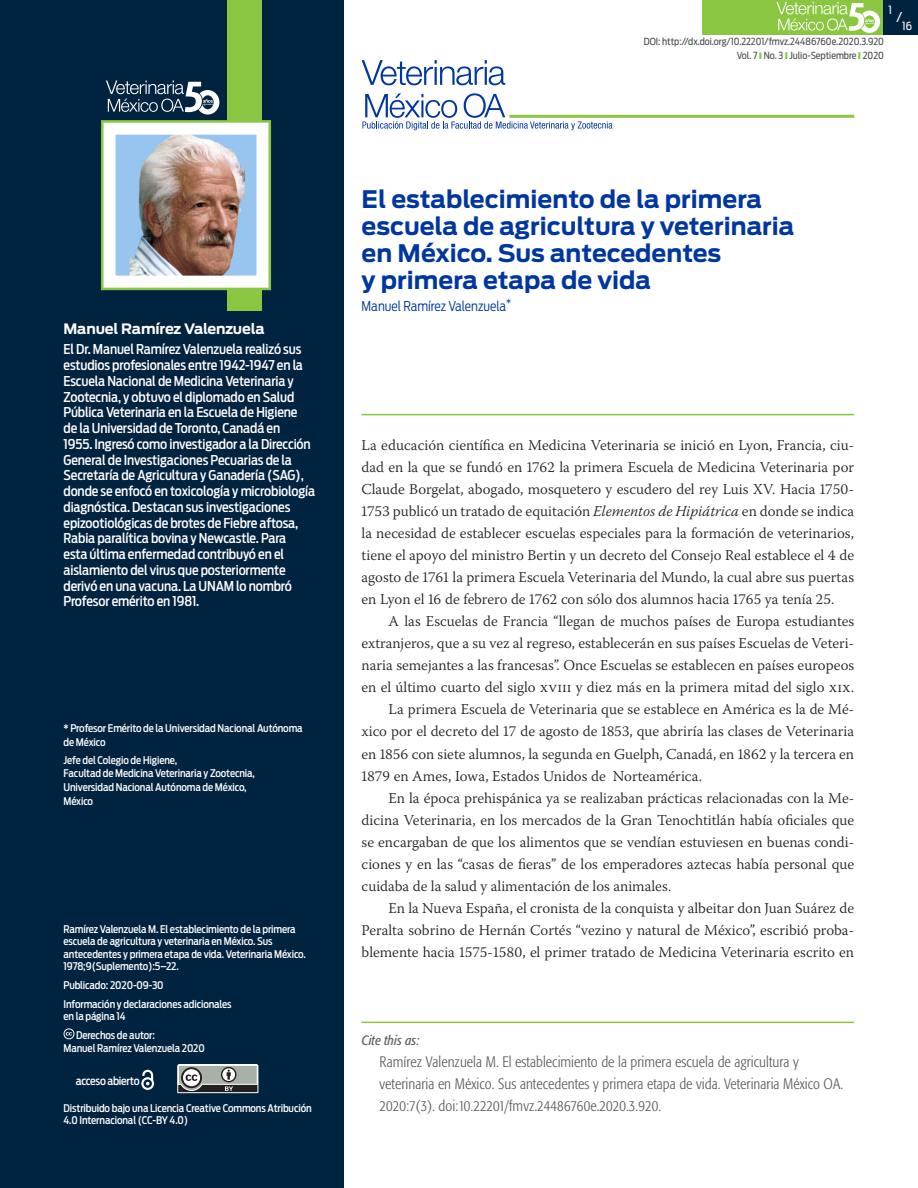
<style>
.page{position:relative;width:918px;height:1188px;background:#fff}
.page>*{position:absolute;margin:0;border:0;box-sizing:border-box;transform-origin:0 0}
._0_a_título{font:700 24px/27px "Antenna";color:#0036a0}
._04_texto_2a{font:300 15px/22px "Warnock Pro";color:#231f20;text-align:justify}
._04_texto_1a{font:300 15px/22px "Warnock Pro";color:#231f20;text-align:justify}
._0_b_keywords{font:300 condensed 15px/22px "Formata";letter-spacing:.005em;color:#57585a}
._01_autores_a_nombre{font:700 14.25px "Antenna";letter-spacing:-.01em;color:#fff}
._01_autores_a_nombre-2{font:500 13.5px/15.8px "Antenna Cond";letter-spacing:-.01em;color:#fff}
._01_autores_a_nombre-3{font:300 13.5px "Antenna Cond";color:#0036a0}
._0_b_keywords-2{font:italic condensed 13.5px "Formata";letter-spacing:.005em;color:#636366}
.t1{font:13.5px "Antenna Cond";color:#fff}
._07_figura_pie{font:500 11.25px "Antenna Cond";letter-spacing:-.02em;color:#fff}
.t2{font:11.25px "Antenna Cond";color:#fff}
._01_autores_b_pies{font:500 10.5px/12.5px "Antenna Cond";letter-spacing:-.01em;color:#fff}
.t3{font:9.75px "Antenna Cond";color:#4b4c4d}
.t4{font:700 2.55px "Nexus Sans Pro";color:#fff}
.t5{font:700 2.4px "Nexus Sans Pro";color:#fff}
.s1{font-style:italic}
</style>
<div class="page">
<div style="left:0;top:0;width:344px;height:1188px;background:#002340"></div>
<div style="left:227px;top:0;width:34px;height:310px;background:#8bc642"></div>
<div style="left:101px;top:120px;width:170px;height:170px;border:18px solid #8bc642"></div>
<hr style="left:509px;top:115px;width:345px;height:3px;background:#8bc642">
<svg style="left:362px;top:60px;width:143px;height:25px"></svg>
<svg style="left:362px;top:93px;width:251px;height:37px"></svg>
<hr style="left:362px;top:414px;width:492px;height:1px;background:#8bc642">
<div style="left:702px;top:0;width:185px;height:34px;background:#8bc642"></div>
<svg style="left:106px;top:81px;width:113px;height:34px"></svg>
<div style="left:884px;top:0;width:34px;height:34px;background:#002340"></div>
<svg style="left:776px;top:2px;width:104px;height:31px"></svg>
<hr style="left:362px;top:1022px;width:492px;height:1px;background:#8bc642">
<img style="left:117px;top:136px;width:139px;height:139px">
<div style="left:104px;top:123px;width:165px;height:165px;border:12px solid #fff"></div>
<svg style="left:64px;top:1028px;width:10px;height:11px"></svg>
<svg style="left:141px;top:1070px;width:13px;height:20px"></svg>
<svg style="left:177px;top:1064px;width:82px;height:29px;background:#979997"></svg>
<p class="t4" style="left:203px;top:102px;width:12px">1970-2020</p>
<p class="_01_autores_a_nombre" style="left:64px;top:321px;width:203px">Manuel Ramírez Valenzuela</p>
<p class="_01_autores_a_nombre-2" style="left:64px;top:342px;width:253px">El Dr. Manuel Ramírez Valenzuela realizó sus estudios profesionales entre 1942-1947 en la Escuela Nacional de Medicina Veterinaria y Zootecnia, y obtuvo el diplomado en Salud Pública Veterinaria en la Escuela de Higiene<br>de la Universidad de Toronto, Canadá en<br>1955. Ingresó como investigador a la Dirección General de Investigaciones Pecuarias de la Secretaría de Agricultura y Ganadería (SAG), donde se enfocó en toxicología y microbiología diagnóstica. Destacan sus investigaciones epizootiológicas de brotes de Fiebre aftosa, Rabia paralítica bovina y Newcastle. Para<br>esta última enfermedad contribuyó en el aislamiento del virus que posteriormente derivó en una vacuna. La UNAM lo nombró Profesor emérito en 1981.</p>
<p class="_01_autores_b_pies" style="left:64px;top:721px;width:241px;line-height:13.6px">* Profesor Emérito de la Universidad Nacional Autónoma de México</p>
<p class="_01_autores_b_pies" style="left:64px;top:753px;width:193px;line-height:13.6px">Jefe del Colegio de Higiene,<br>Facultad de Medicina Veterinaria y Zootecnia,<br>Universidad Nacional Autónoma de México,<br>México</p>
<p class="_01_autores_b_pies" style="left:64px;top:923px;width:244px">Ramírez Valenzuela M. El establecimiento de la primera escuela de agricultura y veterinaria en México. Sus antecedentes y primera etapa de vida. Veterinaria México.<br>1978;9(Suplemento):5–22.</p>
<p class="_01_autores_b_pies" style="left:64px;top:979px;width:102px">Publicado: 2020-09-30</p>
<p class="_01_autores_b_pies" style="left:64px;top:998px;width:170px">Información y declaraciones adicionales en la página 14</p>
<p class="_01_autores_b_pies" style="left:64px;top:1029px;width:143px;text-indent:13px">Derechos de autor:<br>Manuel Ramírez Valenzuela 2020</p>
<p class="_07_figura_pie" style="left:76px;top:1075px;width:65px">acceso abierto</p>
<p class="_01_autores_b_pies" style="left:64px;top:1102px;width:250px">Distribuido bajo una Licencia Creative Commons Atribución<br>4.0 Internacional (CC-BY 4.0)</p>
<p class="t5" style="left:865px;top:21px;width:11px">1970-2020</p>
<p class="t2" style="left:889px;top:3px;width:5px">1</p>
<p class="t1" style="left:897px;top:9px;width:7px">/</p>
<p class="t2" style="left:902px;top:19px;width:11px">16</p>
<p class="t3" style="left:644px;top:36px;width:242px">DOI: http://dx.doi.org/10.22201/fmvz.24486760e.2020.3.920</p>
<p class="t3" style="left:737px;top:50px;width:149px">Vol. 7 No. 3 Julio-Septiembre 2020</p>
<p class="_0_a_título" style="left:362px;top:186px;width:434px">El establecimiento de la primera escuela de agricultura y veterinaria en México. Sus antecedentes<br>y primera etapa de vida</p>
<p class="_01_autores_a_nombre-3" style="left:362px;top:298px;width:151px">Manuel Ramírez Valenzuela<sup>*</sup></p>
<p class="_04_texto_1a" style="left:362px;top:434px;width:494px">La educación científica en Medicina Veterinaria se inició en Lyon, Francia, ciu&shy;dad en la que se fundó en 1762 la primera Escuela de Medicina Veterinaria por Claude Borgelat, abogado, mosquetero y escudero del rey Luis XV. Hacia 1750- 1753 publicó un tratado de equitación <span class="s1">Elementos de Hipiátrica</span> en donde se indica la necesidad de establecer escuelas especiales para la formación de veterinarios, tiene el apoyo del ministro Bertin y un decreto del Consejo Real establece el 4 de agosto de 1761 la primera Escuela Veterinaria del Mundo, la cual abre sus puertas en Lyon el 16 de febrero de 1762 con sólo dos alumnos hacia 1765 ya tenía 25.</p>
<p class="_04_texto_2a" style="left:362px;top:610px;width:494px;text-indent:27px">A las Escuelas de Francia “llegan de muchos países de Europa estudiantes extranjeros, que a su vez al regreso, establecerán en sus países Escuelas de Veteri&shy;naria semejantes a las francesas”. Once Escuelas se establecen en países europeos en el último cuarto del siglo xviii y diez más en la primera mitad del siglo xix.</p>
<p class="_04_texto_2a" style="left:362px;top:698px;width:494px;text-indent:27px">La primera Escuela de Veterinaria que se establece en América es la de Mé&shy;xico por el decreto del 17 de agosto de 1853, que abriría las clases de Veterinaria en 1856 con siete alumnos, la segunda en Guelph, Canadá, en 1862 y la tercera en 1879 en Ames, Iowa, Estados Unidos de Norteamérica.</p>
<p class="_04_texto_2a" style="left:362px;top:786px;width:494px;text-indent:27px">En la época prehispánica ya se realizaban prácticas relacionadas con la Me&shy;dicina Veterinaria, en los mercados de la Gran Tenochtitlán había oficiales que se encargaban de que los alimentos que se vendían estuviesen en buenas condi&shy;ciones y en las “casas de fieras” de los emperadores aztecas había personal que cuidaba de la salud y alimentación de los animales.</p>
<p class="_04_texto_2a" style="left:362px;top:897px;width:494px;text-indent:27px">En la Nueva España, el cronista de la conquista y albeitar don Juan Suárez de Peralta sobrino de Hernán Cortés “vezino y natural de México”, escribió proba&shy;blemente hacia 1575-1580, el primer tratado de Medicina Veterinaria escrito en</p>
<p class="_0_b_keywords-2" style="left:362px;top:1032px;width:59px">Cite this as:</p>
<p class="_0_b_keywords" style="left:380px;top:1051px;width:465px">Ramírez Valenzuela M. El establecimiento de la primera escuela de agricultura y veterinaria en México. Sus antecedentes y primera etapa de vida. Veterinaria México OA.<br>2020:7(3). doi:10.22201/fmvz.24486760e.2020.3.920.</p>
</div>
